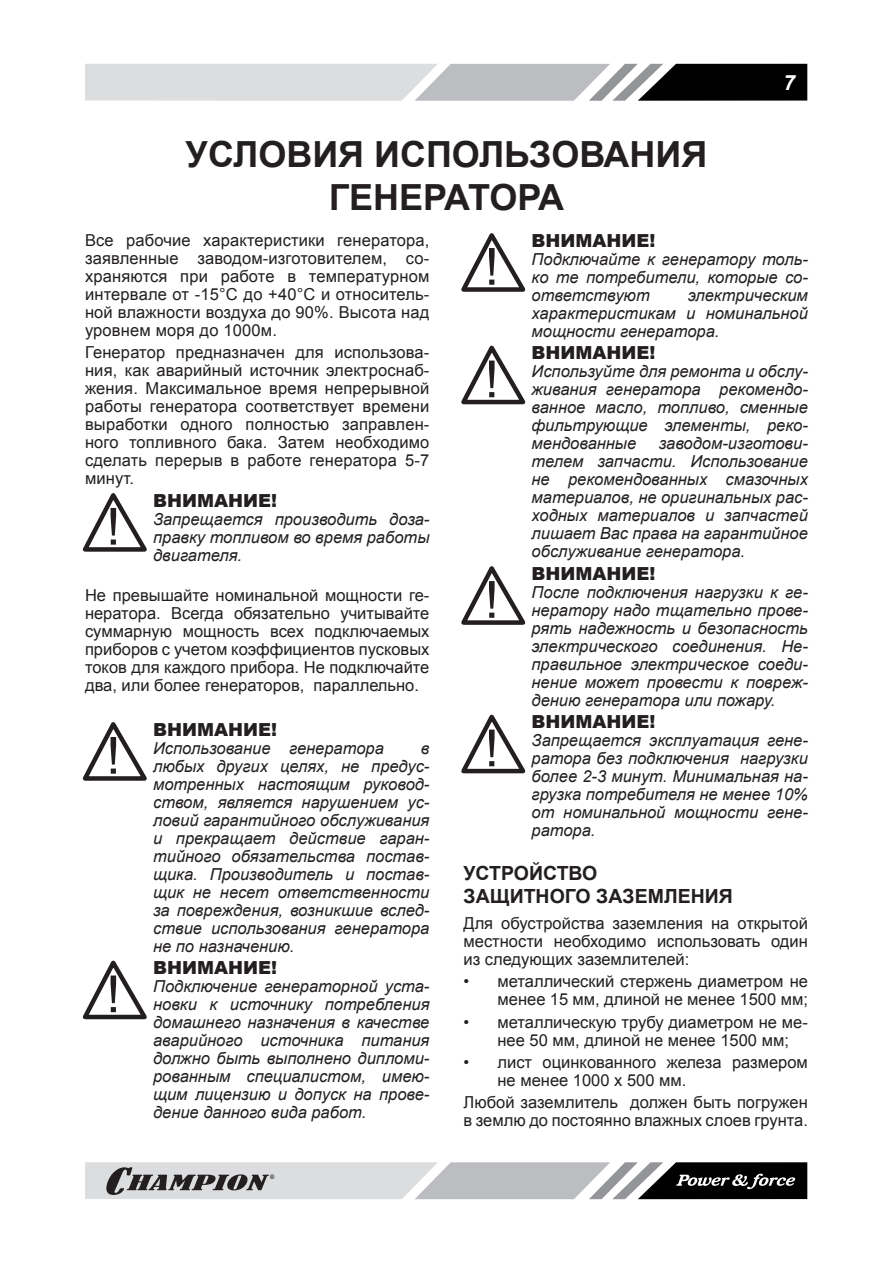
<style>
.page{position:relative;width:893px;height:1263px;background:#fff}
.page>*{position:absolute;margin:0;border:0;box-sizing:border-box;transform-origin:0 0}
.Заголовок_1{font:700 36px/43.2px "Arial";color:#231f20;text-align:center}
.t1{font:italic 700 21px "Arial";color:#fff}
.Заголовок2{font:700 19.5px/22.5px "Arial";color:#231f20}
.ВНИМАНИЕ{font:900 18px "Arial";color:#231f20}
.Внимание_16{font:italic 16.5px/18px "Arial";color:#231f20;text-align:justify}
.Текст_основной{font:16.5px/18px "Arial";color:#231f20;text-align:justify}
.Текст_список{font:16.5px/18px "Arial";color:#231f20}
</style>
<div class="page">
<svg style="left:85px;top:64px;width:722px;height:37px;background:#a8a8aa"></svg>
<svg style="left:85px;top:1162px;width:722px;height:37px;background:#a1a2a3"></svg>
<svg style="left:82px;top:493px;width:65px;height:59px"></svg>
<svg style="left:82px;top:722px;width:65px;height:59px"></svg>
<svg style="left:82px;top:960px;width:65px;height:60px"></svg>
<svg style="left:461px;top:233px;width:65px;height:59px"></svg>
<svg style="left:461px;top:345px;width:65px;height:60px"></svg>
<svg style="left:461px;top:566px;width:65px;height:59px"></svg>
<svg style="left:461px;top:714px;width:65px;height:60px"></svg>
<p class="t1" style="left:783px;top:68px;width:13px">7</p>
<p class="Заголовок_1" style="left:186px;top:133px;width:523px">УСЛОВИЯ ИСПОЛЬЗОВАНИЯ<br>ГЕНЕРАТОРА</p>
<p class="Текст_основной" style="left:85px;top:231px;width:346px">Все рабочие характеристики генератора, заявленные заводом-изготовителем, со&shy;храняются при работе в температурном интервале от -15°С до +40°С и относитель&shy;ной влажности воздуха до 90%. Высота над уровнем моря до 1000м.</p>
<p class="Текст_основной" style="left:85px;top:344px;width:346px">Генератор предназначен для использова&shy;ния, как аварийный источник электроснаб&shy;жения. Максимальное время непрерывной работы генератора соответствует времени выработки одного полностью заправлен&shy;ного топливного бака. Затем необходимо сделать перерыв в работе генератора 5-7 минут.</p>
<p class="ВНИМАНИЕ" style="left:153px;top:487px;width:125px">ВНИМАНИЕ!</p>
<p class="Внимание_16" style="left:153px;top:510px;width:278px">Запрещается производить доза&shy;правку топливом во время работы двигателя.</p>
<p class="Текст_основной" style="left:85px;top:586px;width:346px">Не превышайте номинальной мощности ге&shy;нератора. Всегда обязательно учитывайте суммарную мощность всех подключаемых приборов с учетом коэффициентов пусковых токов для каждого прибора. Не подключайте два, или более генераторов, параллельно.</p>
<p class="ВНИМАНИЕ" style="left:153px;top:716px;width:125px">ВНИМАНИЕ!</p>
<p class="Внимание_16" style="left:153px;top:739px;width:232px">Использование генератора</p>
<p class="ВНИМАНИЕ" style="left:532px;top:227px;width:125px">ВНИМАНИЕ!</p>
<p class="Внимание_16" style="left:532px;top:250px;width:278px">Подключайте к генератору толь&shy;ко те потребители, которые со&shy;ответствуют</p>
<p class="Внимание_16" style="left:531px;top:286px;width:278px;text-indent:156px">электрическим характеристикам и номинальной мощности генератора.</p>
<p class="ВНИМАНИЕ" style="left:532px;top:340px;width:125px">ВНИМАНИЕ!</p>
<p class="Внимание_16" style="left:531px;top:363px;width:278px">Используйте для ремонта и обслу&shy;живания генератора рекомендо&shy;ванное масло, топливо, сменные фильтрующие элементы, реко&shy;мендованные</p>
<p class="Внимание_16" style="left:531px;top:435px;width:278px;text-indent:127px">заводом-изготови&shy;телем запчасти. Использование не рекомендованных смазочных материалов, не оригинальных рас&shy;ходных материалов и запчастей лишает Вас права на гарантийное обслуживание генератора.</p>
<p class="ВНИМАНИЕ" style="left:532px;top:560px;width:125px">ВНИМАНИЕ!</p>
<p class="Внимание_16" style="left:531px;top:583px;width:278px">После подключения нагрузки к ге&shy;нератору надо тщательно прове&shy;рять надежность и безопасность электрического соединения. Не&shy;правильное электрическое соеди&shy;нение может провести к повреж&shy;дению генератора или пожару.</p>
<p class="ВНИМАНИЕ" style="left:532px;top:709px;width:125px">ВНИМАНИЕ!</p>
<p class="Внимание_16" style="left:531px;top:732px;width:278px">Запрещается эксплуатация гене&shy;ратора без подключения нагрузки более 2-3 минут. Минимальная на&shy;грузка потребителя не менее 10% от номинальной мощности гене&shy;ратора.</p>
<p class="Заголовок2" style="left:463px;top:862px;width:271px">УСТРОЙСТВО<br>ЗАЩИТНОГО ЗАЗЕМЛЕНИЯ</p>
<p class="Текст_основной" style="left:463px;top:914px;width:346px">Для обустройства заземления на открытой местности необходимо использовать один из следующих заземлителей:</p>
<p class="Текст_список" style="left:463px;top:973px;width:346px;text-align:right">• металлический стержень диаметром не менее 15 мм, длиной не менее 1500 мм;</p>
<p class="Текст_список" style="left:497px;top:1013px;width:312px;text-indent:-34px">• металлическую трубу диаметром не ме&shy;нее 50 мм, длиной не менее 1500 мм;</p>
<p class="Текст_список" style="left:497px;top:1053px;width:312px;text-indent:-34px">• лист оцинкованного железа размером не менее 1000 х 500 мм.</p>
<p class="Текст_основной" style="left:463px;top:1093px;width:346px">Любой заземлитель должен быть погружен в землю до постоянно влажных слоев грунта.</p>
<p class="Внимание_16" style="left:153px;top:739px;width:278px;text-indent:268px">в любых других целях, не предус&shy;мотренных настоящим руковод&shy;ством, является нарушением ус&shy;ловий гарантийного обслуживания и прекращает действие гаран&shy;тийного обязательства постав&shy;щика. Производитель и постав&shy;щик не несет ответственности за повреждения, возникшие вслед&shy;ствие использования генератора не по назначению.</p>
<p class="ВНИМАНИЕ" style="left:153px;top:955px;width:125px">ВНИМАНИЕ!</p>
<p class="Внимание_16" style="left:153px;top:978px;width:278px">Подключение генераторной уста&shy;новки к источнику потребления домашнего назначения в качестве аварийного источника питания должно быть выполнено дипломи&shy;рованным специалистом, имею&shy;щим лицензию и допуск на прове&shy;дение данного вида работ.</p>
</div>
